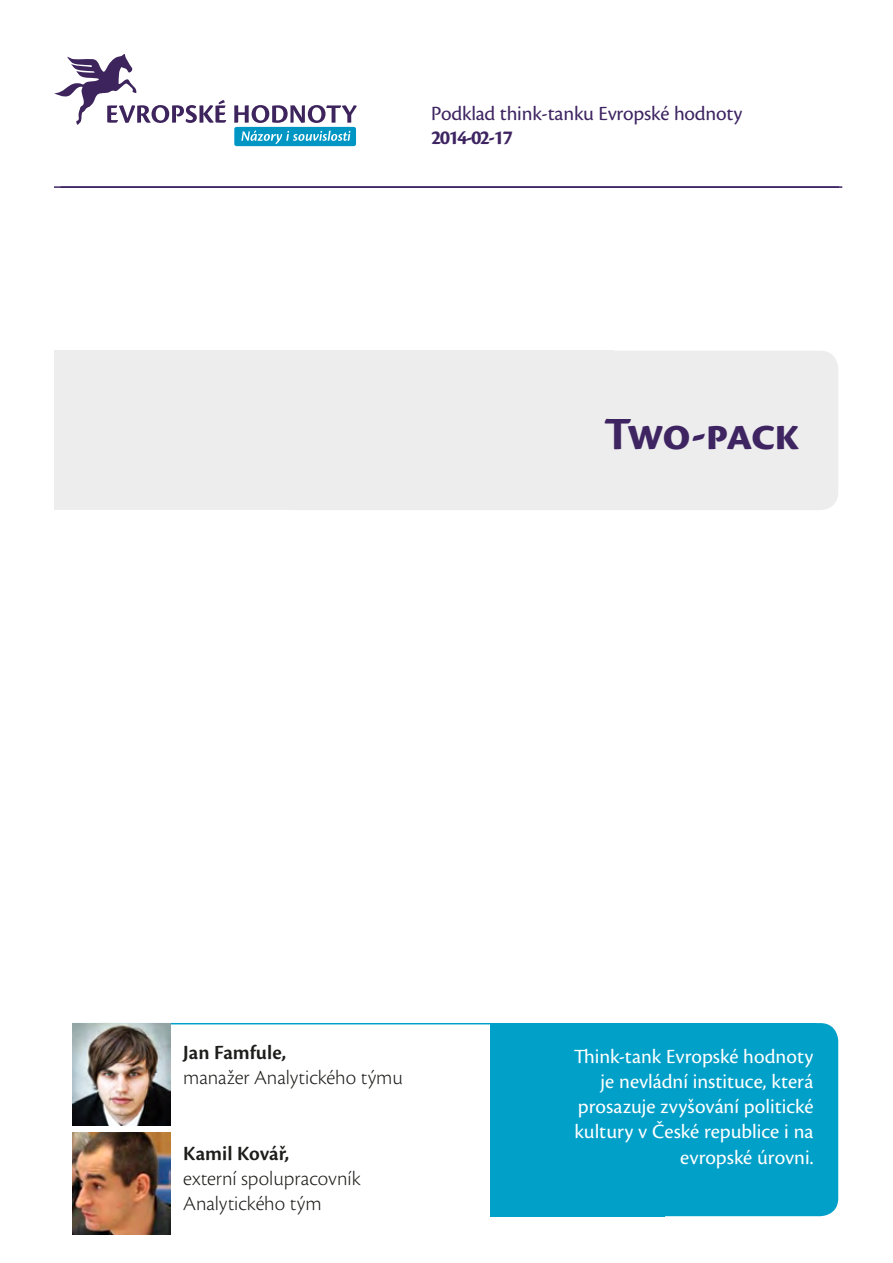
<style>
.page{position:relative;width:893px;height:1263px;background:#fff}
.page>*{position:absolute;margin:0;border:0;box-sizing:border-box;transform-origin:0 0}
.t1{font:700 48px "Cronos Pro";letter-spacing:-.03em;color:#3e2562}
.t2{font:21px/25.2px "Cronos Pro";color:#fff;text-align:right}
.t3{font:300 21px/25.2px "Cronos Pro";letter-spacing:-.005em;color:#1d1d1b}
.t4{font:21px "Cronos Pro";letter-spacing:-.01em;color:#3e2562}
.t5{font:600 21px "Cronos Pro";color:#1d1d1b}
.t6{font:700 21px "Cronos Pro";letter-spacing:-.08em;color:#3e2562}
</style>
<div class="page">
<div style="left:279px;top:351px;width:559px;height:159px;background:#ededed;border-radius:18px"></div>
<div style="left:54px;top:351px;width:560px;height:159px;background:#ededed"></div>
<div style="left:546px;top:1023px;width:292px;height:193px;background:#00a0c9;border-radius:18px"></div>
<div style="left:491px;top:1023px;width:174px;height:193px;background:#00a0c9"></div>
<hr style="left:72px;top:1023px;width:744px;height:1px;background:#00a0c9">
<hr style="left:54px;top:186px;width:785px;height:2px;background:#3e2562">
<hr style="left:61px;top:186px;width:781px;height:2px;background:#3e2562">
<div style="left:234px;top:127px;width:122px;height:19px;background:#0096c4;border-radius:2px"></div>
<svg style="left:241px;top:130px;width:109px;height:14px"></svg>
<svg style="left:54px;top:54px;width:172px;height:71px"></svg>
<svg style="left:234px;top:105px;width:123px;height:18px"></svg>
<img style="left:72px;top:1133px;width:98px;height:102px">
<img style="left:72px;top:1024px;width:98px;height:102px">
<p class="t4" style="left:431px;top:101px;width:313px">Podklad think-tanku Evropské hodnoty</p>
<p class="t6" style="left:431px;top:126px;width:83px">2014-02-17</p>
<h1 class="t1" style="left:604px;top:407px;width:197px">Two-pack</h1>
<p class="t5" style="left:183px;top:1040px;width:104px">Jan Famfule,</p>
<p class="t3" style="left:183px;top:1065px;width:221px">manažer Analytického týmu</p>
<p class="t5" style="left:183px;top:1141px;width:107px">Kamil Kovář,</p>
<p class="t3" style="left:183px;top:1166px;width:179px">externí spolupracovník<br>Analytického tým</p>
<p class="t2" style="left:574px;top:1044px;width:241px">Think-tank Evropské hodnoty je nevládní instituce, která prosazuje zvyšování politické kultury v České republice i na evropské úrovni.</p>
</div>
